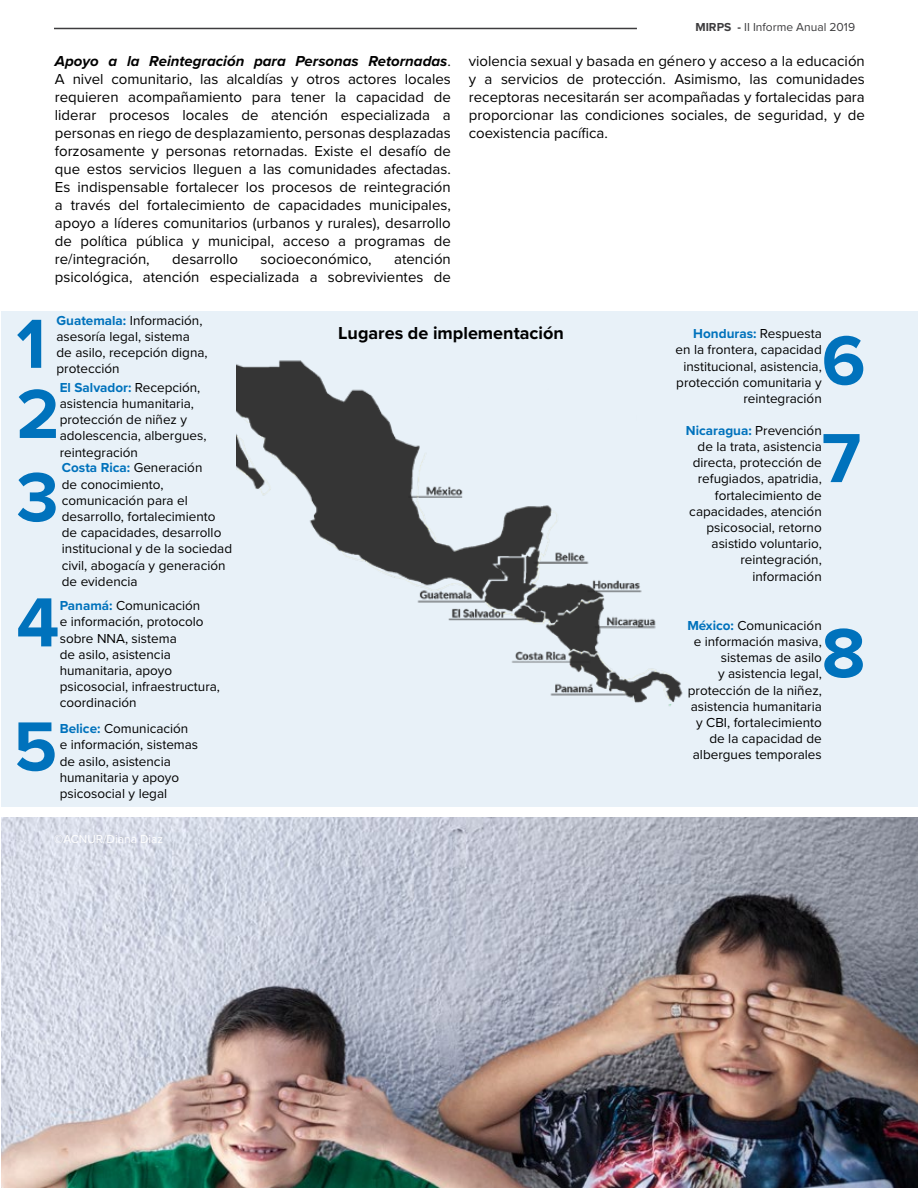
<style>
.page{position:relative;width:918px;height:1188px;background:#fff}
.page>*{position:absolute;margin:0;border:0;box-sizing:border-box;transform-origin:0 0}
.t1{font:700 72px/124.6px "Proxima Nova";color:#0072bc}
.t2{font:700 18px "Proxima Nova";color:#000}
.t3{font:15px/18px "Proxima Nova";color:#000;text-align:justify}
.t4{font:13.5px/16.2px "Proxima Nova";color:#000}
.t5{font:12px "Proxima Nova";color:#3d3c3e}
.t6{font:12px "Proxima Nova";color:#fff}
.s1{font-weight:700;font-style:italic}
.s2{font-weight:700}
.s3{font-weight:700;color:#0072bc}
</style>
<div class="page">
<hr style="left:54px;top:28px;width:583px;height:1px;background:#3d3c3e">
<img style="left:1px;top:817px;width:917px;height:371px">
<div style="left:1px;top:311px;width:917px;height:496px;background:#e8f1f8"></div>
<img style="left:236px;top:360px;width:447px;height:346px">
<p class="t3" style="left:55px;top:51px;width:398px"><span class="s1">Apoyo a la Reintegración para Personas Retornadas</span>.<br>A nivel comunitario, las alcaldías y otros actores locales requieren acompañamiento para tener la capacidad de liderar procesos locales de atención especializada a personas en riego de desplazamiento, personas desplazadas forzosamente y personas retornadas. Existe el desafío de que estos servicios lleguen a las comunidades afectadas.<br>Es indispensable fortalecer los procesos de reintegración a través del fortalecimiento de capacidades municipales, apoyo a líderes comunitarios (urbanos y rurales), desarrollo de política pública y municipal, acceso a programas de re/integración,</p>
<p class="t3" style="left:55px;top:249px;width:398px;text-align:right">atención<br>psicológica, atención especializada a sobrevivientes de</p>
<p class="t3" style="left:172px;top:249px;width:67px">desarrollo</p>
<p class="t3" style="left:261px;top:249px;width:113px">socioeconómico,</p>
<p class="t5" style="left:695px;top:18px;width:161px"><span class="s2">MIRPS -</span> II Informe Anual 2019</p>
<p class="t3" style="left:469px;top:51px;width:398px">violencia sexual y basada en género y acceso a la educación y a servicios de protección. Asimismo, las comunidades receptoras necesitarán ser acompañadas y fortalecidas para proporcionar las condiciones sociales, de seguridad, y de coexistencia pacífica.</p>
<p class="t4" style="left:57px;top:311px;width:153px"><span class="s3">Guatemala:</span> Información, asesoría legal, sistema de asilo, recepción digna, protección</p>
<p class="t4" style="left:60px;top:379px;width:174px"><span class="s3">El Salvador:</span> Recepción, asistencia humanitaria, protección de niñez y adolescencia, albergues, reintegración<br><span class="s3">Costa Rica:</span> Generación<br>de conocimiento, comunicación para el desarrollo, fortalecimiento de capacidades, desarrollo institucional y de la sociedad civil, abogacía y generación de evidencia</p>
<h1 class="t1" style="left:16px;top:307px;width:45px;line-height:70.2px">1<br>2</h1>
<h1 class="t1" style="left:13px;top:433px;width:47px;text-align:justify">3<br>4<br>5</h1>
<p class="t4" style="left:60px;top:597px;width:162px"><span class="s3">Panamá:</span> Comunicación<br>e información, protocolo sobre NNA, sistema<br>de asilo, asistencia humanitaria, apoyo psicosocial, infraestructura, coordinación</p>
<p class="t4" style="left:60px;top:720px;width:140px"><span class="s3">Belice:</span> Comunicación e información, sistemas de asilo, asistencia humanitaria y apoyo psicosocial y legal</p>
<p class="t6" style="left:54px;top:830px;width:111px">©ACNUR/Diana Diaz</p>
<h2 class="t2" style="left:338px;top:319px;width:227px">Lugares de implementación</h2>
<p class="t4" style="left:675px;top:325px;width:148px;text-align:right"><span class="s3">Honduras:</span> Respuesta en la frontera, capacidad institucional, asistencia, protección comunitaria y reintegración</p>
<h1 class="t1" style="left:822px;top:310px;width:45px;line-height:97.6px">6<br>7</h1>
<p class="t4" style="left:686px;top:422px;width:137px;text-align:right"><span class="s3">Nicaragua:</span> Prevención de la trata, asistencia directa, protección de refugiados, apatridia, fortalecimiento de capacidades, atención psicosocial, retorno asistido voluntario, reintegración, información</p>
<p class="t4" style="left:687px;top:617px;width:136px;text-align:right"><span class="s3">México:</span> Comunicación e información masiva, sistemas de asilo<br>y asistencia legal, protección de la niñez, asistencia humanitaria y CBI, fortalecimiento de la capacidad de albergues temporales</p>
<h1 class="t1" style="left:822px;top:589px;width:45px">8</h1>
</div>
